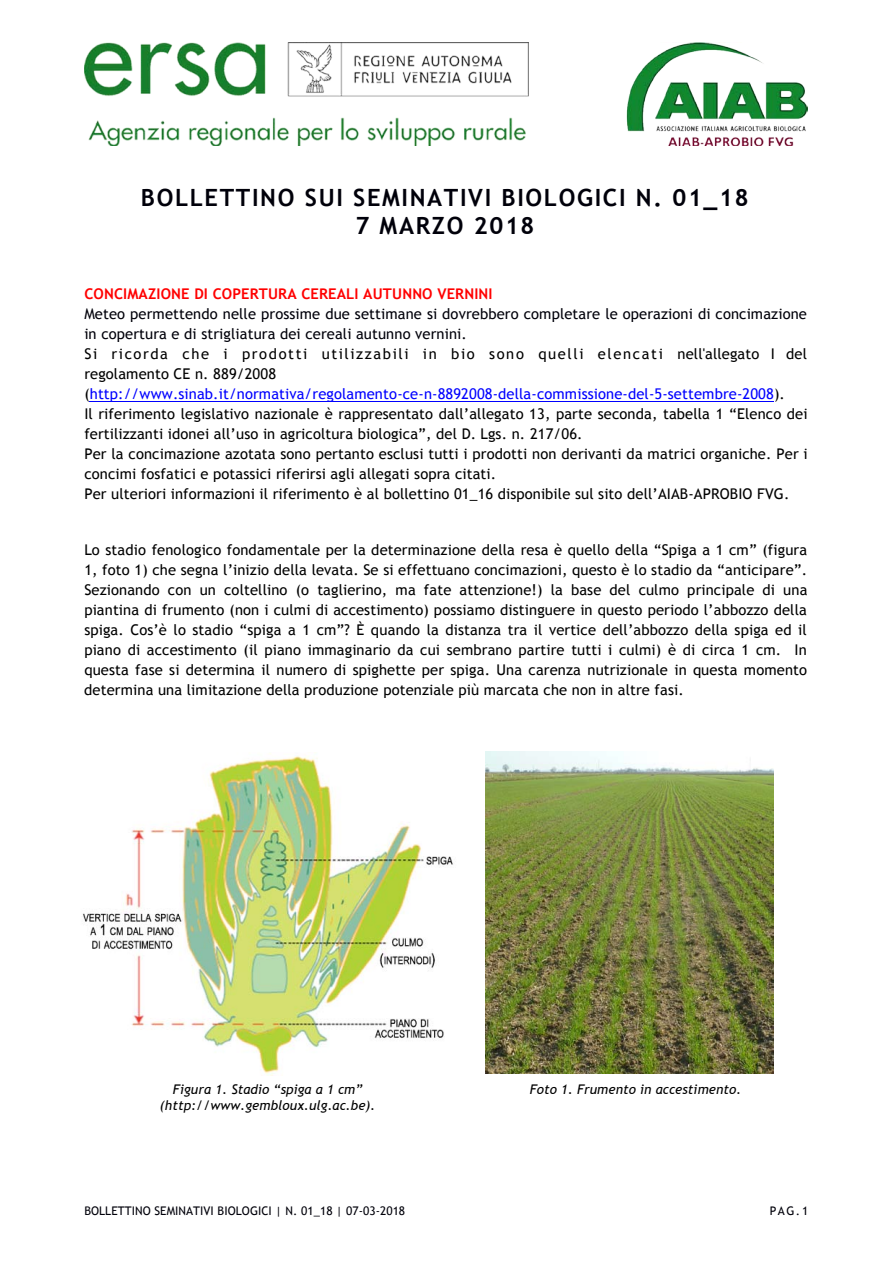
<style>
.page{position:relative;width:893px;height:1263px;background:#fff}
.page>*{position:absolute;margin:0;border:0;box-sizing:border-box;transform-origin:0 0}
.t1{font:700 23.7px/27.8px "Trebuchet MS";letter-spacing:.07em;color:#00000a;text-align:center}
.t2{font:14.7px/20.1px "Trebuchet MS";letter-spacing:.01em;color:#000}
.t3{font:14.7px/19.8px "Trebuchet MS";letter-spacing:.01em;color:#00000a}
.t4{font:700 14.7px "Trebuchet MS";letter-spacing:.01em;color:#f00}
.t5{font:italic 13.35px/15.9px "Trebuchet MS";letter-spacing:.005em;color:#000;text-align:center}
.t6{font:11.85px "Trebuchet MS";letter-spacing:.005em;color:#00000a}
.s1{color:#00f}
</style>
<div class="page">
<img style="left:84px;top:43px;width:723px;height:103px">
<hr style="left:90px;top:401px;width:684px;height:1px;background:#00f">
<img style="left:486px;top:752px;width:288px;height:321px">
<img style="left:82px;top:753px;width:371px;height:322px">
<h1 class="t1" style="left:141px;top:184px;width:609px">BOLLETTINO SUI SEMINATIVI BIOLOGICI N. 01_18<br>7 MARZO 2018</h1>
<p class="t4" style="left:84px;top:284px;width:410px">CONCIMAZIONE DI COPERTURA CEREALI AUTUNNO VERNINI</p>
<p class="t3" style="left:84px;top:304px;width:724px">Meteo permettendo nelle prossime due settimane si dovrebbero completare le operazioni di concimazione in copertura e di strigliatura dei cereali autunno vernini.</p>
<p class="t2" style="left:84px;top:344px;width:725px">Si ricorda che i prodotti utilizzabili in bio sono quelli elencati nell'allegato I del regolamento CE n. 889/2008 (<span class="s1">http://www.sinab.it/normativa/regolamento-ce-n-8892008-della-commissione-del-5-settembre-2008</span>).<br>Il riferimento legislativo nazionale è rappresentato dall’allegato 13, parte seconda, tabella 1 “Elenco dei fertilizzanti idonei all’uso in agricoltura biologica”, del D. Lgs. n. 217/06.<br>Per la concimazione azotata sono pertanto esclusi tutti i prodotti non derivanti da matrici organiche. Per i concimi fosfatici e potassici riferirsi agli allegati sopra citati.<br>Per ulteriori informazioni il riferimento è al bollettino 01_16 disponibile sul sito dell’AIAB-APROBIO FVG.</p>
<p class="t2" style="left:84px;top:540px;width:725px;text-align:justify">Lo stadio fenologico fondamentale per la determinazione della resa è quello della “Spiga a 1 cm” (figura 1, foto 1) che segna l’inizio della levata. Se si effettuano concimazioni, questo è lo stadio da “anticipare”.<br>Sezionando con un coltellino (o taglierino, ma fate attenzione!) la base del culmo principale di una piantina di frumento (non i culmi di accestimento) possiamo distinguere in questo periodo l’abbozzo della spiga. Cos’è lo stadio “spiga a 1 cm”? È quando la distanza tra il vertice dell’abbozzo della spiga ed il piano di accestimento (il piano immaginario da cui sembrano partire tutti i culmi) è di circa 1 cm. In questa fase si determina il numero di spighette per spiga. Una carenza nutrizionale in questa momento determina una limitazione della produzione potenziale più marcata che non in altre fasi.</p>
<p class="t5" style="left:160px;top:1081px;width:217px">Figura 1. Stadio “spiga a 1 cm” (http://www.gembloux.ulg.ac.be).</p>
<p class="t5" style="left:530px;top:1081px;width:213px">Foto 1. Frumento in accestimento.</p>
<p class="t6" style="left:84px;top:1204px;width:322px">BOLLETTINO SEMINATIVI BIOLOGICI | N. 01_18 | 07-03-2018</p>
<p class="t6" style="left:770px;top:1204px;width:40px">PAG.1</p>
</div>
